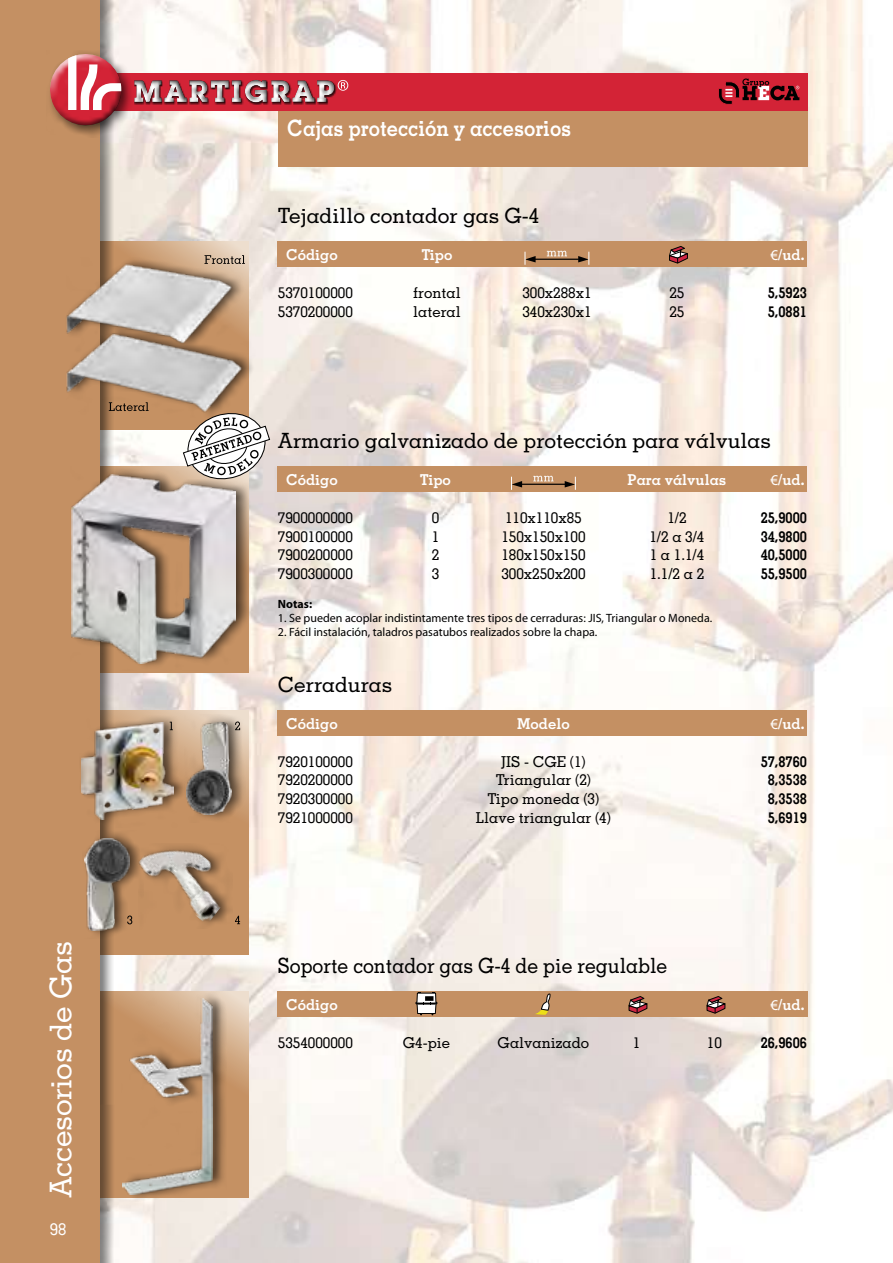
<style>
.page{position:relative;width:893px;height:1263px;background:#fff}
.page>*{position:absolute;margin:0;border:0;box-sizing:border-box;transform-origin:0 0}
.t1{font:500 30px "Memphis";letter-spacing:-.015em;color:#fff}
.t2{font:700 22.5px "Memphis";color:#fff;scale:.9 1}
.t3{font:500 21px "Memphis";color:#000}
.t4{font:500 21px "Memphis";color:#000;scale:.93 1}
.t5{font:500 16.5px "Memphis";color:#fff}
.t6{font:500 15px "Memphis";color:#000}
.t7{font:700 15px/18.8px "Memphis";color:#000;scale:.95 1}
.t8{font:700 15px "Memphis";color:#fff}
.t9{font:12px "Myriad Pro";color:#000}
.t10{font:700 12px "Myriad Pro";color:#000}
.s1{font-family:"Myriad Pro";font-weight:400}
</style>
<div class="page">
<img style="left:115px;top:0;width:778px;height:1263px">
<div style="left:278px;top:108px;width:530px;height:58px;background:#c49063"></div>
<svg style="left:115px;top:241px;width:133px;height:188px;background:#d2ab87"></svg>
<svg style="left:115px;top:710px;width:133px;height:244px;background:#c9986d"></svg>
<svg style="left:115px;top:991px;width:133px;height:207px;background:#cc9f77"></svg>
<div style="left:0;top:0;width:115px;height:1263px;background:#000;opacity:.5"></div>
<div style="left:0;top:0;width:100px;height:1263px;background:#c49063"></div>
<div style="left:278px;top:992px;width:530px;height:25px;background:#c49063"></div>
<div style="left:278px;top:466px;width:529px;height:26px;background:#c49063"></div>
<div style="left:278px;top:710px;width:529px;height:26px;background:#c49063"></div>
<div style="left:278px;top:242px;width:529px;height:25px;background:#c49063"></div>
<hr style="left:534px;top:259px;width:45px;height:1px;background:#000">
<svg style="left:525px;top:252px;width:11px;height:13px"></svg>
<svg style="left:578px;top:252px;width:12px;height:13px"></svg>
<svg style="left:547px;top:251px;width:20px;height:5px"></svg>
<svg style="left:669px;top:246px;width:19px;height:17px"></svg>
<hr style="left:521px;top:484px;width:44px;height:1px;background:#000">
<svg style="left:511px;top:477px;width:11px;height:13px"></svg>
<svg style="left:565px;top:477px;width:11px;height:13px"></svg>
<svg style="left:533px;top:476px;width:21px;height:5px"></svg>
<svg style="left:416px;top:992px;width:21px;height:23px"></svg>
<svg style="left:535px;top:993px;width:16px;height:22px"></svg>
<svg style="left:628px;top:996px;width:20px;height:17px"></svg>
<svg style="left:706px;top:996px;width:20px;height:17px"></svg>
<svg style="left:204px;top:255px;width:41px;height:2px"></svg>
<div style="left:66px;top:257px;width:189px;height:160px;background:#000;opacity:.6"></div>
<img style="left:66px;top:262px;width:177px;height:151px">
<div style="left:70px;top:466px;width:180px;height:204px;background:#000;opacity:.6"></div>
<img style="left:72px;top:474px;width:164px;height:189px">
<div style="left:121px;top:990px;width:105px;height:211px;background:#000;opacity:.6"></div>
<img style="left:123px;top:998px;width:89px;height:196px">
<div style="left:80px;top:715px;width:108px;height:112px;background:#000;opacity:.6"></div>
<img style="left:81px;top:723px;width:92px;height:96px">
<div style="left:138px;top:843px;width:94px;height:86px;background:#c59163"></div>
<img style="left:135px;top:827px;width:104px;height:97px">
<div style="left:83px;top:830px;width:61px;height:108px;background:#000;opacity:.6"></div>
<img style="left:84px;top:838px;width:45px;height:92px">
<div style="left:185px;top:714px;width:61px;height:108px;background:#000;opacity:.6"></div>
<img style="left:186px;top:722px;width:46px;height:92px">
<svg style="left:182px;top:408px;width:89px;height:76px"></svg>
<div style="left:84px;top:73px;width:724px;height:37px;background:#d32336"></div>
<svg style="left:718px;top:78px;width:81px;height:27px"></svg>
<div style="left:46px;top:50px;width:87px;height:87px;background:#000;opacity:.6"></div>
<div style="left:43px;top:47px;width:78px;height:63px;background:#fff;opacity:.75"></div>
<svg style="left:45px;top:49px;width:81px;height:78px"></svg>
<div style="left:110px;top:61px;width:250px;height:44px;background:#000;opacity:.75"></div>
<h1 class="t1" style="left:42px;top:1198px;width:258px;rotate:-90deg">Accesorios de Gas</h1>
<p class="t5" style="left:50px;top:1219px;width:18px">98</p>
<h2 class="t2" style="left:287px;top:114px;width:317px">Cajas protección y accesorios</h2>
<h3 class="t3" style="left:278px;top:202px;width:263px">Tejadillo contador gas G-4</h3>
<p class="t8" style="left:286px;top:245px;width:53px">Código</p>
<p class="t8" style="left:421px;top:245px;width:33px">Tipo</p>
<p class="t8" style="left:770px;top:245px;width:35px"><span class="s1">€</span>/ud.</p>
<p class="t6" style="left:278px;top:283px;width:76px">5370100000</p>
<p class="t6" style="left:413px;top:283px;width:49px">frontal</p>
<p class="t6" style="left:522px;top:283px;width:71px">300x288x1</p>
<p class="t6" style="left:669px;top:283px;width:16px">25</p>
<p class="t6" style="left:278px;top:302px;width:76px">5370200000</p>
<p class="t6" style="left:413px;top:302px;width:49px">lateral</p>
<p class="t6" style="left:522px;top:302px;width:71px">340x230x1</p>
<p class="t6" style="left:669px;top:302px;width:16px">25</p>
<p class="t7" style="left:768px;top:283px;width:43px">5,5923<br>5,0881</p>
<h3 class="t3" style="left:278px;top:427px;width:494px">Armario galvanizado de protección para válvulas</h3>
<p class="t8" style="left:286px;top:470px;width:53px">Código</p>
<p class="t8" style="left:420px;top:470px;width:33px">Tipo</p>
<p class="t8" style="left:628px;top:470px;width:100px">Para válvulas</p>
<p class="t8" style="left:770px;top:470px;width:35px"><span class="s1">€</span>/ud.</p>
<p class="t6" style="left:278px;top:508px;width:76px">7900000000</p>
<p class="t6" style="left:432px;top:508px;width:9px">0</p>
<p class="t6" style="left:505px;top:508px;width:78px">110x110x85</p>
<p class="t6" style="left:667px;top:508px;width:21px">1/2</p>
<p class="t6" style="left:278px;top:527px;width:76px">7900100000</p>
<p class="t6" style="left:432px;top:527px;width:9px">1</p>
<p class="t6" style="left:501px;top:527px;width:86px">150x150x100</p>
<p class="t6" style="left:649px;top:527px;width:57px">1/2 a 3/4</p>
<p class="t6" style="left:278px;top:546px;width:76px">7900200000</p>
<p class="t6" style="left:432px;top:546px;width:9px">2</p>
<p class="t6" style="left:501px;top:546px;width:86px">180x150x150</p>
<p class="t6" style="left:650px;top:546px;width:56px">1 a 1.1/4</p>
<p class="t6" style="left:278px;top:564px;width:76px">7900300000</p>
<p class="t6" style="left:432px;top:564px;width:9px">3</p>
<p class="t6" style="left:501px;top:564px;width:86px">300x250x200</p>
<p class="t6" style="left:650px;top:564px;width:56px">1.1/2 a 2</p>
<p class="t10" style="left:278px;top:597px;width:36px">Notas:</p>
<p class="t9" style="left:278px;top:611px;width:436px">1. Se pueden acoplar indistintamente tres tipos de cerraduras: JIS, Triangular o Moneda.</p>
<p class="t9" style="left:278px;top:625px;width:321px">2. Fácil instalación, taladros pasatubos realizados sobre la chapa.</p>
<h3 class="t3" style="left:278px;top:671px;width:116px">Cerraduras</h3>
<p class="t8" style="left:286px;top:714px;width:53px">Código</p>
<p class="t8" style="left:517px;top:714px;width:54px">Modelo</p>
<p class="t8" style="left:770px;top:714px;width:35px"><span class="s1">€</span>/ud.</p>
<p class="t6" style="left:278px;top:752px;width:76px">7920100000</p>
<p class="t6" style="left:501px;top:752px;width:86px">JIS - CGE (1)</p>
<p class="t6" style="left:278px;top:771px;width:76px">7920200000</p>
<p class="t6" style="left:496px;top:771px;width:97px">Triangular (2)</p>
<p class="t6" style="left:278px;top:789px;width:76px">7920300000</p>
<p class="t6" style="left:488px;top:789px;width:113px">Tipo moneda (3)</p>
<p class="t6" style="left:278px;top:808px;width:76px">7921000000</p>
<p class="t6" style="left:476px;top:808px;width:136px">Llave triangular (4)</p>
<p class="t7" style="left:761px;top:508px;width:50px;text-align:justify">25,9000<br>34,9800<br>40,5000<br>55,9500</p>
<p class="t7" style="left:761px;top:752px;width:50px;text-align:center">57,8760<br>8,3538<br>8,3538<br>5,6919</p>
<h3 class="t4" style="left:278px;top:952px;width:420px">Soporte contador gas G-4 de pie regulable</h3>
<p class="t8" style="left:286px;top:995px;width:53px">Código</p>
<p class="t8" style="left:770px;top:995px;width:35px"><span class="s1">€</span>/ud.</p>
<p class="t6" style="left:278px;top:1033px;width:76px">5354000000</p>
<p class="t6" style="left:403px;top:1033px;width:49px">G4-pie</p>
<p class="t6" style="left:498px;top:1033px;width:93px">Galvanizado</p>
<p class="t6" style="left:633px;top:1033px;width:9px">1</p>
<p class="t6" style="left:707px;top:1033px;width:16px">10</p>
<p class="t7" style="left:761px;top:1033px;width:50px">26,9606</p>
</div>
